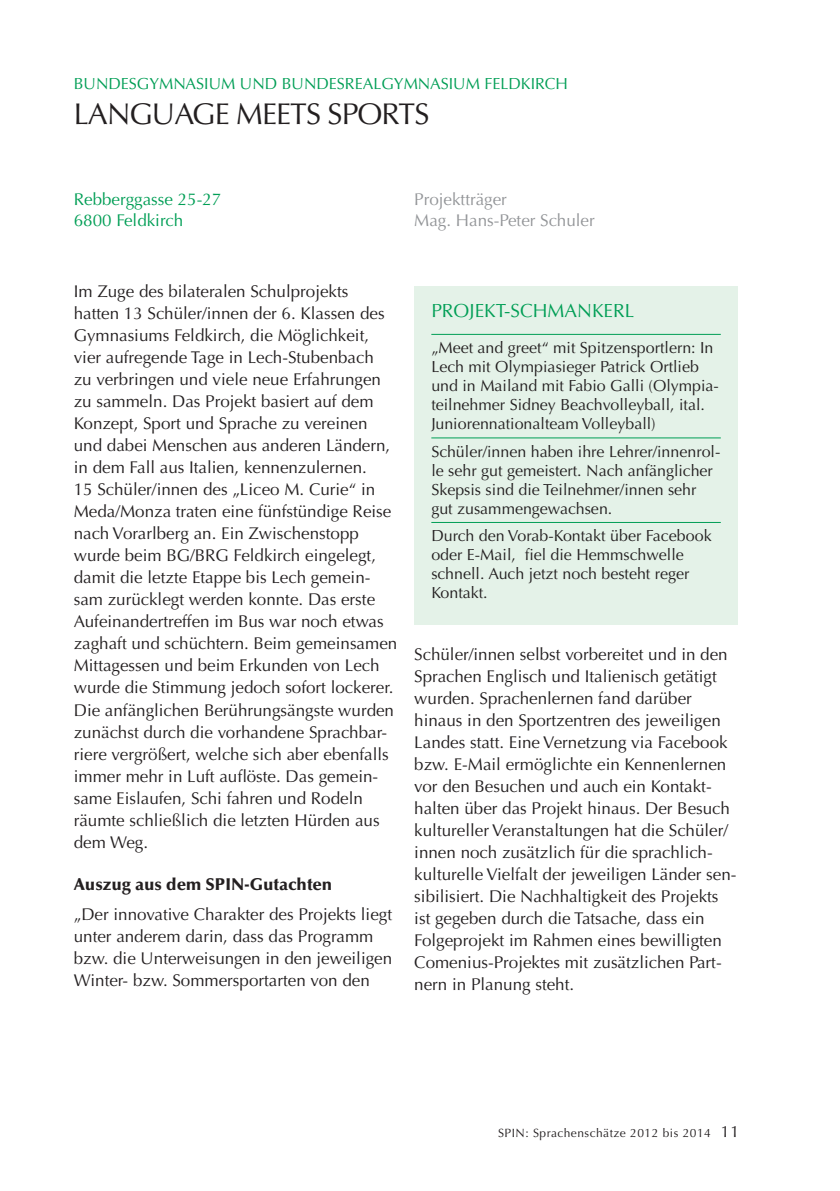
<style>
.page{position:relative;width:840px;height:1191px;background:#fff}
.page>*{position:absolute;margin:0;border:0;box-sizing:border-box;transform-origin:0 0}
.t1{font:30px "Optima";letter-spacing:-.03em;color:#231f20}
.t2{font:19px "Optima";color:#009e55}
.t3{font:17px/22px "Optima";color:#231f20}
.t4{font:17px/20.4px "Optima";color:#939598}
.t5{font:17px/20.4px "Optima";color:#009e55}
.t6{font:900 17px "Optima";color:#231f20}
.t7{font:16px/19px "Optima";color:#231f20}
.t8{font:16px "Optima";color:#009e55}
.t9{font:12px "Optima";letter-spacing:.04em;color:#231f20}
.s1{font-size:16px}
</style>
<div class="page">
<div style="left:414px;top:286px;width:323px;height:339px;background:#e4f2e8"></div>
<hr style="left:431px;top:334px;width:289px;height:1px;background:#009e55">
<hr style="left:431px;top:437px;width:289px;height:1px;background:#009e55">
<hr style="left:431px;top:522px;width:289px;height:1px;background:#009e55">
<p class="t8" style="left:74px;top:74px;width:495px">BUNDESGYMNASIUM UND BUNDESREALGYMNASIUM FELDKIRCH</p>
<h1 class="t1" style="left:74px;top:96px;width:357px">LANGUAGE MEETS SPORTS</h1>
<p class="t5" style="left:74px;top:189px;width:149px">Rebberggasse 25-27<br>6800 Feldkirch</p>
<p class="t4" style="left:414px;top:189px;width:182px">Projektträger<br>Mag. Hans-Peter Schuler</p>
<p class="t3" style="left:74px;top:281px;width:325px">Im Zuge des bilateralen Schulprojekts hatten 13 Schüler/innen der 6. Klassen des Gymnasiums Feldkirch, die Möglichkeit, vier aufregende Tage in Lech-Stubenbach<br>zu verbringen und viele neue Erfahrungen zu sammeln. Das Projekt basiert auf dem Konzept, Sport und Sprache zu vereinen und dabei Menschen aus anderen Ländern, in dem Fall aus Italien, kennenzulernen.<br>15 Schüler/innen des „Liceo M. Curie“ in Meda/Monza traten eine fünfstündige Reise nach Vorarlberg an. Ein Zwischenstopp wurde beim BG/BRG Feldkirch eingelegt, damit die letzte Etappe bis Lech gemein&shy;sam zurücklegt werden konnte. Das erste Aufeinandertreffen im Bus war noch etwas zaghaft und schüchtern. Beim gemeinsamen Mittagessen und beim Erkunden von Lech wurde die Stimmung jedoch sofort lockerer.<br>Die anfänglichen Berührungsängste wurden zunächst durch die vorhandene Sprachbar&shy;riere vergrößert, welche sich aber ebenfalls immer mehr in Luft auflöste. Das gemein&shy;same Eislaufen, Schi fahren und Rodeln räumte schließlich die letzten Hürden aus dem Weg.</p>
<p class="t6" style="left:74px;top:874px;width:260px">Auszug aus dem SPIN-Gutachten</p>
<p class="t3" style="left:74px;top:903px;width:320px">„Der innovative Charakter des Projekts liegt unter anderem darin, dass das Programm bzw. die Unterweisungen in den jeweiligen Winter- bzw. Sommersportarten von den</p>
<p class="t2" style="left:431px;top:300px;width:204px">PROJEKT-SCHMANKERL</p>
<p class="t7" style="left:431px;top:338px;width:289px">„Meet and greet“ mit Spitzensportlern: In Lech mit Olympiasieger Patrick Ortlieb und in Mailand mit Fabio Galli (Olympia&shy;teilnehmer Sidney Beachvolleyball, ital.<br>Juniorennationalteam Volleyball)</p>
<p class="t7" style="left:431px;top:442px;width:290px">Schüler/innen haben ihre Lehrer/innenrol&shy;le sehr gut gemeistert. Nach anfänglicher Skepsis sind die Teilnehmer/innen sehr gut zusammengewachsen.</p>
<p class="t7" style="left:431px;top:526px;width:282px">Durch den Vorab-Kontakt über Facebook oder E-Mail, fiel die Hemmschwelle schnell. Auch jetzt noch besteht reger<br>Kontakt.</p>
<p class="t3" style="left:414px;top:643px;width:323px">Schüler/innen selbst vorbereitet und in den Sprachen Englisch und Italienisch getätigt wurden. Sprachenlernen fand darüber hinaus in den Sportzentren des jeweiligen Landes statt. Eine Vernetzung via Facebook bzw. E-Mail ermöglichte ein Kennenlernen vor den Besuchen und auch ein Kontakt&shy;halten über das Projekt hinaus. Der Besuch kultureller Veranstaltungen hat die Schüler/ innen noch zusätzlich für die sprachlich&shy;kulturelle Vielfalt der jeweiligen Länder sen&shy;sibilisiert. Die Nachhaltigkeit des Projekts ist gegeben durch die Tatsache, dass ein Folgeprojekt im Rahmen eines bewilligten Comenius-Projektes mit zusätzlichen Part&shy;nern in Planung steht.</p>
<p class="t9" style="left:498px;top:1126px;width:242px">SPIN: Sprachenschätze 2012 bis 2014 <span class="s1">11</span></p>
</div>
